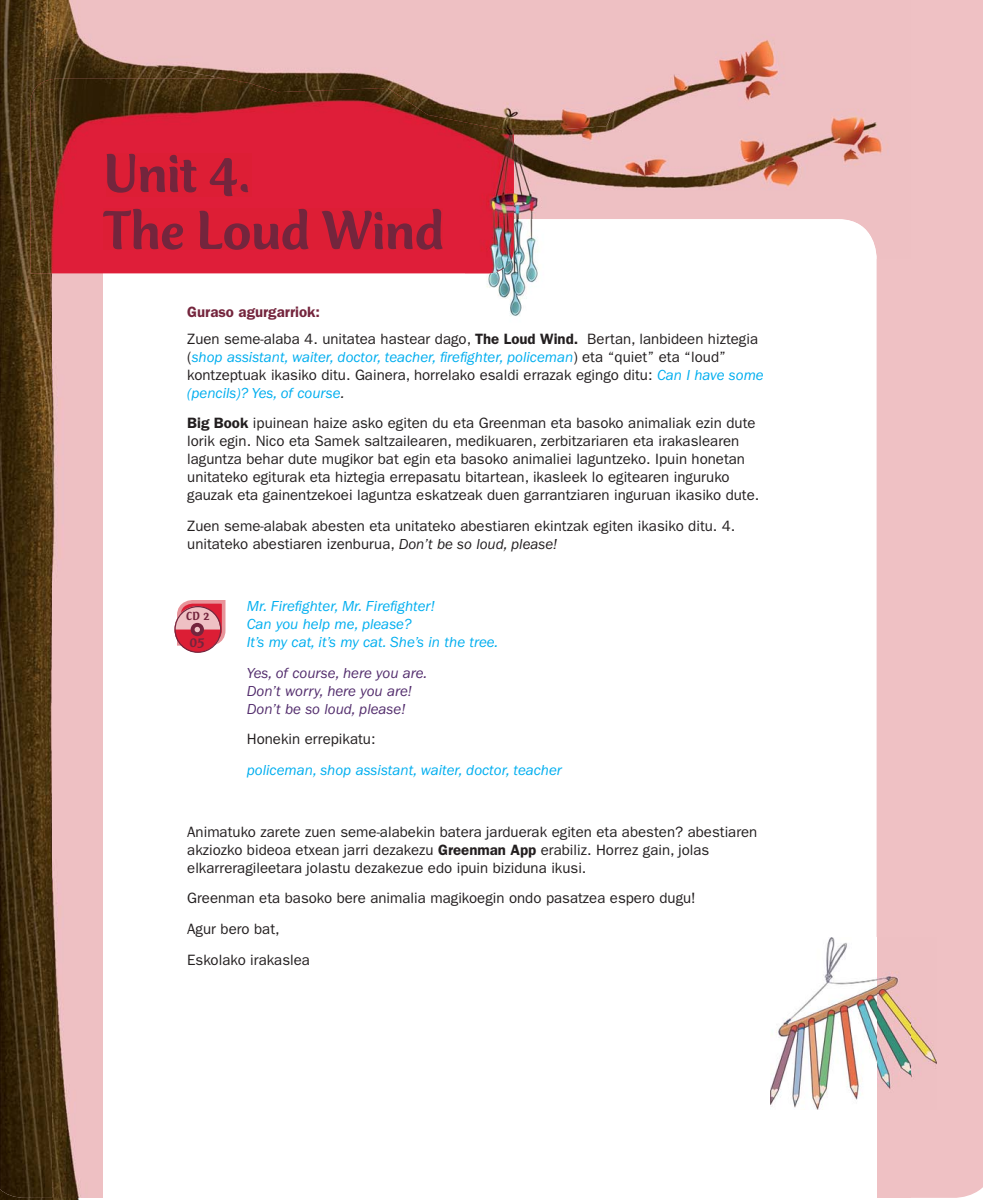
<style>
.page{position:relative;width:983px;height:1200px;background:#fff}
.page>*{position:absolute;margin:0;border:0;box-sizing:border-box;transform-origin:0 0}
.t1{font:15px/18px "ITC Franklin Gothic Std";color:#231f20}
.t2{font:italic 15px/18px "ITC Franklin Gothic Std";color:#00aeef}
.t3{font:italic 15px/18px "ITC Franklin Gothic Std";color:#532d6d}
.t4{font:500 14.7px "Club Type Std";color:#74253d}
.t5{font:500 12.15px "Club Type Std";color:#74253d}
.s1{font-weight:600;color:#74253d}
.s2{font-weight:600}
.s3{font-style:normal;color:#231f20}
.s4{color:#231f20}
.s5{font-style:italic}
</style>
<div class="page">
<div style="left:909px;top:0;width:73px;height:1197px;background:#efc1c4"></div>
<img style="left:0;top:1197px;width:909px;height:2px">
<img style="left:0;top:0;width:267px;height:103px">
<div style="left:267px;top:0;width:642px;height:51px;background:#eec0c3"></div>
<img style="left:589px;top:51px;width:320px;height:208px">
<img style="left:0;top:103px;width:53px;height:1094px">
<img style="left:513px;top:129px;width:76px;height:90px">
<img style="left:53px;top:273px;width:50px;height:924px">
<div style="left:876px;top:259px;width:33px;height:678px;background:#efc1c4"></div>
<img style="left:464px;top:219px;width:360px;height:97px">
<img style="left:824px;top:219px;width:52px;height:40px">
<img style="left:463px;top:1197px;width:310px;height:2px">
<img style="left:773px;top:1109px;width:103px;height:90px">
<img style="left:30px;top:79px;width:483px;height:194px">
<img style="left:248px;top:154px;width:3px;height:42px">
<img style="left:107px;top:154px;width:141px;height:42px">
<img style="left:383px;top:209px;width:59px;height:41px">
<img style="left:103px;top:209px;width:280px;height:41px">
<img style="left:111px;top:11px;width:552px;height:118px">
<div style="left:174px;top:606px;width:46px;height:46px;background:#dc1e35;border-radius:50%"></div>
<svg style="left:175px;top:600px;width:51px;height:47px"></svg>
<div style="left:174px;top:606px;width:47px;height:46px;border:1px solid #74253d;border-radius:50%"></div>
<img style="left:770px;top:937px;width:166px;height:172px">
<p class="t1" style="left:187px;top:299px;width:572px;line-height:26.5px"><span class="s1">Guraso agurgarriok:<br></span>Zuen seme-alaba 4. unitatea hastear dago, <span class="s2">The Loud Wind.</span> Bertan, lanbideen hiztegia</p>
<p class="t2" style="left:187px;top:348px;width:578px"><span class="s3">(</span>shop assistant, waiter, doctor, teacher, firefighter, policeman<span class="s3">) eta “quiet” eta “loud” kontzeptuak ikasiko ditu. Gainera, horrelako esaldi errazak egingo ditu:</span> Can I have some (pencils)? Yes, of course<span class="s4">.</span></p>
<p class="t1" style="left:187px;top:415px;width:573px"><span class="s2">Big Book</span> ipuinean haize asko egiten du eta Greenman eta basoko animaliak ezin dute lorik egin. Nico eta Samek saltzailearen, medikuaren, zerbitzariaren eta irakaslearen laguntza behar dute mugikor bat egin eta basoko animaliei laguntzeko. Ipuin honetan unitateko egiturak eta hiztegia errepasatu bitartean, ikasleek lo egitearen inguruko gauzak eta gainentzekoei laguntza eskatzeak duen garrantziaren inguruan ikasiko dute.</p>
<p class="t1" style="left:187px;top:518px;width:549px">Zuen seme-alabak abesten eta unitateko abestiaren ekintzak egiten ikasiko ditu. 4. unitateko abestiaren izenburua, <span class="s5">Don’t be so loud, please!</span></p>
<p class="t5" style="left:186px;top:611px;width:25px">CD 2</p>
<p class="t4" style="left:190px;top:636px;width:16px">05</p>
<p class="t2" style="left:247px;top:597px;width:253px">Mr. Firefighter, Mr. Firefighter!<br>Can you help me, please?<br>It’s my cat, it’s my cat. She’s in the tree.</p>
<p class="t3" style="left:247px;top:664px;width:182px">Yes, of course, here you are.<br>Don’t worry, here you are!<br>Don’t be so loud, please!</p>
<p class="t1" style="left:247px;top:731px;width:130px">Honekin errepikatu:</p>
<p class="t2" style="left:247px;top:761px;width:316px">policeman, shop assistant, waiter, doctor, teacher</p>
<p class="t1" style="left:187px;top:823px;width:571px">Animatuko zarete zuen seme-alabekin batera jarduerak egiten eta abesten? abestiaren akziozko bideoa etxean jarri dezakezu <span class="s2">Greenman App</span> erabiliz. Horrez gain, jolas elkarreragileetara jolastu dezakezue edo ipuin biziduna ikusi.</p>
<p class="t1" style="left:187px;top:883px;width:510px;line-height:30.8px">Greenman eta basoko bere animalia magikoegin ondo pasatzea espero dugu!<br>Agur bero bat,<br>Eskolako irakaslea</p>
</div>
